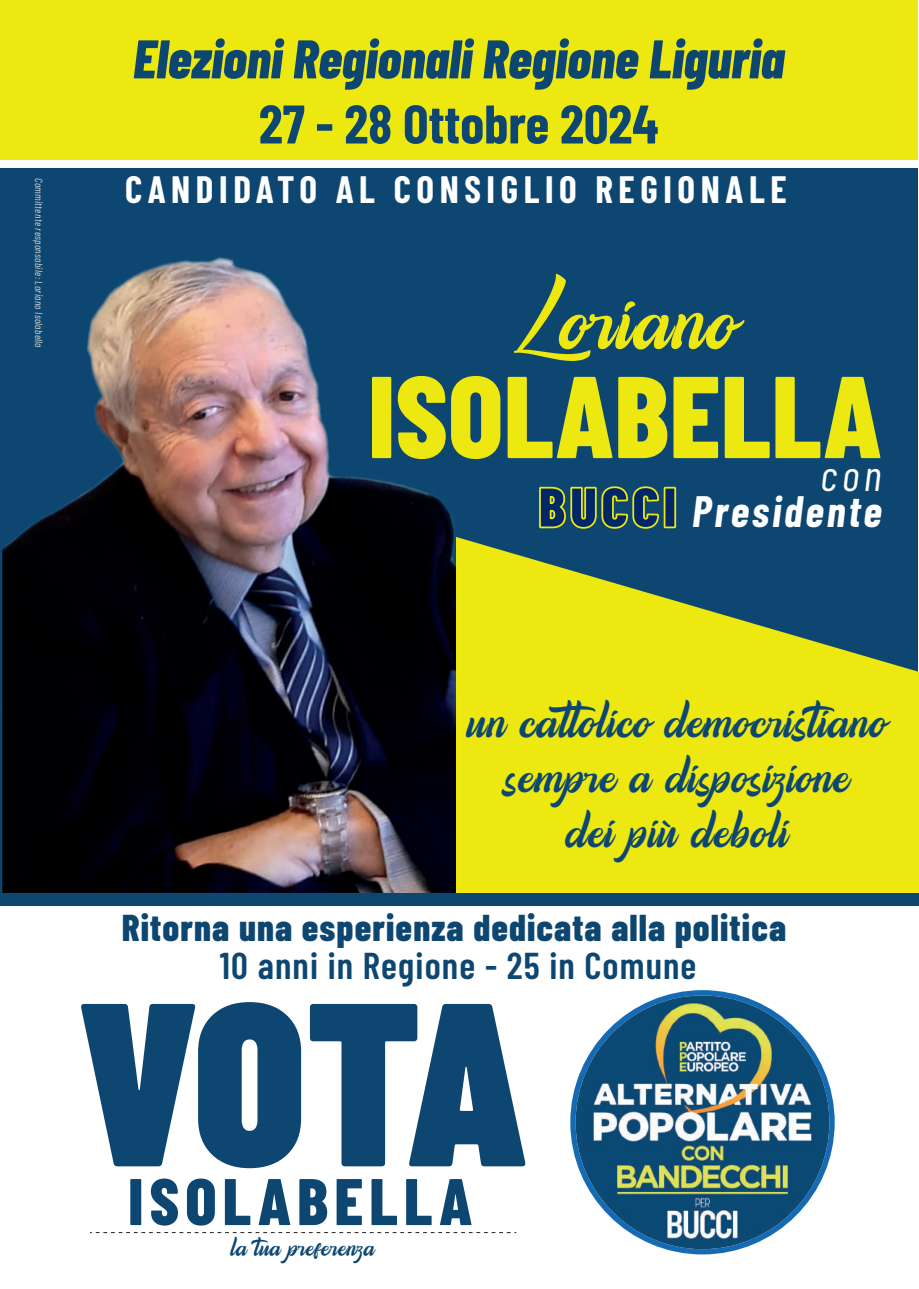
<style>
.page{position:relative;width:919px;height:1289px;background:#fff}
.page>*{position:absolute;margin:0;border:0;box-sizing:border-box;transform-origin:0 0}
.t1{font:800 116.1px "Barlow Condensed";color:#ece810}
.t2{font:80.7px "Amigos";color:#ece810}
.t3{font:800 65.7px "Barlow Condensed";letter-spacing:.09em;color:#0d4771}
.t4{font:italic 800 54.3px "Barlow Condensed";color:#0d4771}
.t5{font:700 54.3px "Barlow Condensed";color:#0d4771}
.t6{font:45.75px/54.9px "Amigos";letter-spacing:.03em;color:#0d4771;text-align:center}
.t7{font:italic 700 42.9px/36.2px "Barlow Condensed";letter-spacing:.07em;color:#fff;text-align:right}
.t8{font:800 37.2px "Barlow Condensed";letter-spacing:.03em;color:#0d4771}
.t9{font:700 37.2px "Barlow Condensed";letter-spacing:.15em;color:#fff}
.t10{font:600 37.2px "Barlow Condensed";letter-spacing:.03em;color:#0d4771}
.t11{font:23.25px "Amigos";letter-spacing:.03em;color:#0d4771}
.t12{font:italic 10.5px "Barlow Condensed";letter-spacing:.03em;color:#d1d2d4}
.s1{font-family:"Ananda";font-weight:900}
.s2{font-weight:400}
.s3{font-weight:900;font-style:normal;font-size:56.7px;color:#002768}
</style>
<div class="page">
<svg style="left:90px;top:1232px;width:426px;height:1px"></svg>
<div style="left:0;top:0;width:917px;height:159px;background:#ece810"></div>
<svg style="left:81px;top:1002px;width:220px;height:166px"></svg>
<svg style="left:310px;top:1003px;width:215px;height:163px"></svg>
<div style="left:0;top:168px;width:917px;height:737px;background:#0d4771"></div>
<img style="left:2px;top:257px;width:454px;height:636px">
<svg style="left:456px;top:537px;width:462px;height:368px;fill:#ece810"></svg>
<div style="left:0;top:893px;width:917px;height:12px;background:#0d4771"></div>
<svg style="left:539px;top:486px;width:138px;height:43px"></svg>
<svg style="left:570px;top:990px;width:264px;height:264px"></svg>
<div style="left:575px;top:995px;width:254px;height:254px;background:#0c4973;border-radius:50%"></div>
<img style="left:581px;top:1000px;width:242px;height:243px;border-radius:121px">
<p class="t12" style="left:46px;top:178px;width:171px;rotate:90deg">Committente responsabile: Loriano Isolabella</p>
<p class="t4" style="left:133px;top:20px;width:653px">Elezioni Regionali Regione Liguria</p>
<p class="t5" style="left:259px;top:85px;width:401px">27 - 28 Ottobre 2024</p>
<p class="t9" style="left:125px;top:163px;width:663px">CANDIDATO AL CONSIGLIO REGIONALE</p>
<h2 class="t2" style="left:511px;top:271px;width:229px"><span class="s1">L</span>oriano</h2>
<h1 class="t1" style="left:368px;top:334px;width:515px">ISOLABELLA</h1>
<p class="t7" style="left:538px;top:455px;width:344px"><span class="s2">con<br></span><span class="s3">BUCCI</span> Presidente</p>
<p class="t6" style="left:469px;top:692px;width:420px">un cattolico democristiano sempre a disposizione<br>dei più deboli</p>
<p class="t8" style="left:122px;top:900px;width:665px">Ritorna una esperienza dedicata alla politica</p>
<p class="t10" style="left:220px;top:939px;width:478px">10 anni in Regione - 25 in Comune</p>
<h3 class="t3" style="left:128px;top:1154px;width:346px">ISOLABELLA</h3>
<p class="t11" style="left:231px;top:1232px;width:145px">la tua preferenza</p>
</div>
